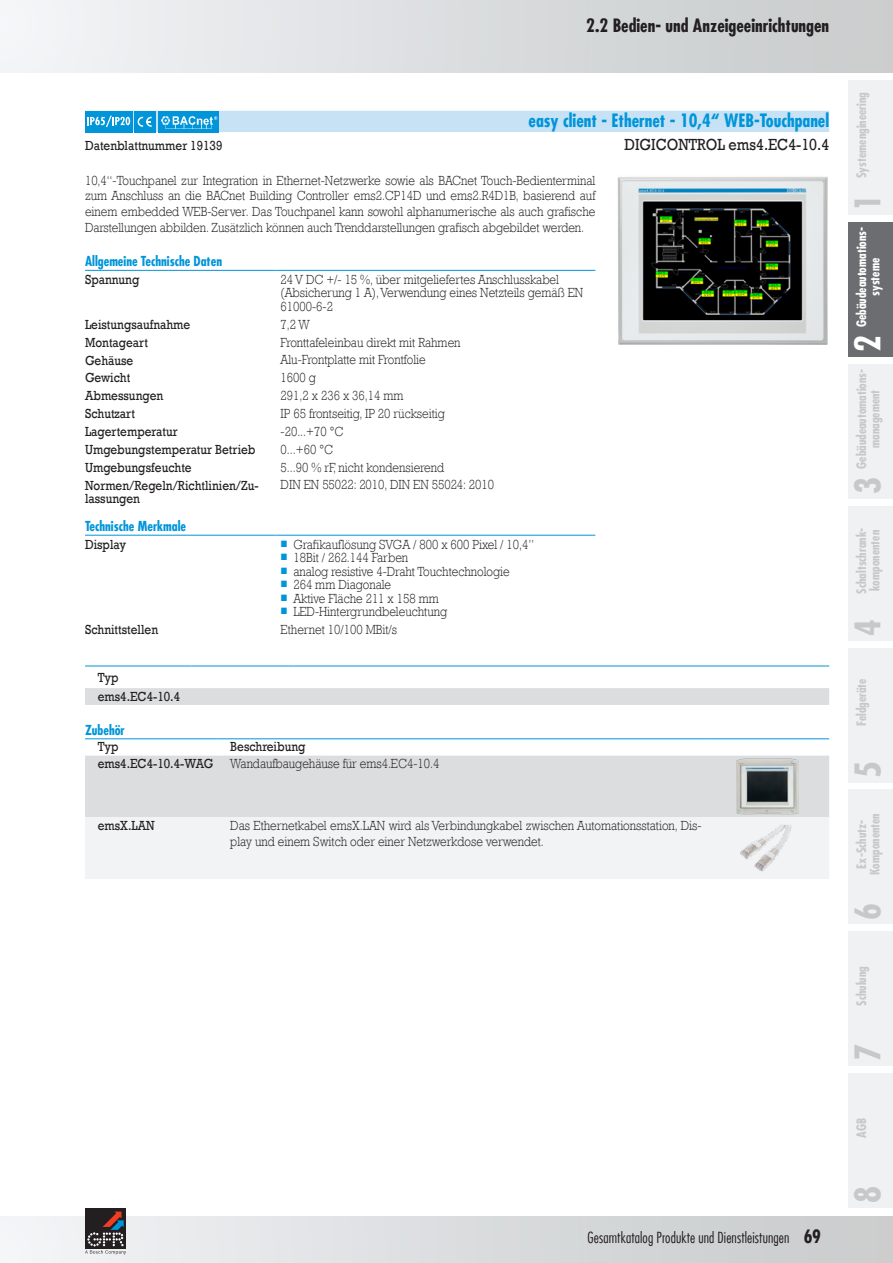
<style>
.page{position:relative;width:893px;height:1263px;background:#fff}
.page>*{position:absolute;margin:0;border:0;box-sizing:border-box;transform-origin:0 0}
.t1{font:700 condensed 34.5px "Futura LT";color:#c7c8ca}
.t2{font:700 condensed 34.5px "Futura LT";color:#fff}
.Zeile_1{font:700 condensed 18px "Futura LT";color:#0095d9}
.Kapitelhead_1{font:700 condensed 18px "Futura LT";color:#231f20}
.Zeile_2_bis_n{font:16.5px "Rockwell WGL";color:#231f20;scale:.88 1}
.t3{font:300 condensed 15px "Futura LT";letter-spacing:.01em;color:#231f20}
.Produktbeschreibung{font:300 13.5px/15.8px "Rockwell WGL";color:#231f20;text-align:justify;scale:.88 1}
.Wert{font:300 13.5px/13.5px "Rockwell WGL";color:#231f20;scale:.88 1}
.Label{font:13.5px/13.5px "Rockwell WGL";color:#231f20;scale:.88 1}
.ClassGroup{font:700 condensed 13.5px "Futura LT";color:#0095d9}
.Datenblattnummer{font:13.5px "Rockwell WGL";color:#231f20;scale:.88 1}
.Typ{font:13.5px "Rockwell WGL";color:#231f20;scale:.88 1}
.t4{font:700 condensed 12.75px/13.5px "Futura LT";color:#c7c8ca;text-align:center}
.t5{font:700 condensed 12.75px/13.5px "Futura LT";color:#fff;text-align:center}
.s1{color:#0095d9}
.s2{font-weight:700;font-size:18px}
</style>
<div class="page">
<div style="left:0;top:1216px;width:893px;height:47px;background:linear-gradient(to right,#f2f4f6,#c7caca)"></div>
<div style="left:0;top:0;width:893px;height:72px;background:linear-gradient(to right,#f3f4f7,#c7caca)"></div>
<div style="left:848px;top:81px;width:45px;height:134px;background:#f0f1f2"></div>
<div style="left:848px;top:364px;width:45px;height:135px;background:#f0f1f2"></div>
<div style="left:848px;top:506px;width:45px;height:134px;background:#f0f1f2"></div>
<div style="left:848px;top:648px;width:45px;height:134px;background:#f0f1f2"></div>
<div style="left:848px;top:790px;width:45px;height:134px;background:#f0f1f2"></div>
<div style="left:848px;top:1073px;width:45px;height:135px;background:#f0f1f2"></div>
<div style="left:848px;top:931px;width:45px;height:135px;background:#f0f1f2"></div>
<div style="left:85px;top:1208px;width:41px;height:41px;background:#231f20"></div>
<svg style="left:85px;top:1211px;width:41px;height:43px"></svg>
<div style="left:848px;top:223px;width:45px;height:134px;background:#6c6d70"></div>
<hr style="left:85px;top:270px;width:191px;height:1px;background:#0095d9">
<hr style="left:276px;top:270px;width:319px;height:1px;background:#0095d9">
<hr style="left:85px;top:535px;width:191px;height:1px;background:#0095d9">
<hr style="left:276px;top:535px;width:319px;height:1px;background:#0095d9">
<div style="left:85px;top:111px;width:744px;height:21px;background:#c7e2f5"></div>
<div style="left:85px;top:688px;width:744px;height:17px;background:#dcdddf"></div>
<hr style="left:85px;top:666px;width:106px;height:1px;background:#0095d9">
<hr style="left:191px;top:666px;width:102px;height:1px;background:#0095d9">
<hr style="left:293px;top:666px;width:536px;height:1px;background:#0095d9">
<div style="left:85px;top:756px;width:744px;height:61px;background:#dcdddf"></div>
<div style="left:85px;top:817px;width:744px;height:62px;background:#f2f3f4"></div>
<hr style="left:85px;top:738px;width:133px;height:1px;background:#0095d9">
<hr style="left:218px;top:738px;width:488px;height:1px;background:#0095d9">
<hr style="left:706px;top:738px;width:123px;height:1px;background:#0095d9">
<img style="left:737px;top:759px;width:61px;height:55px">
<img style="left:740px;top:820px;width:55px;height:56px">
<div style="left:85px;top:111px;width:47px;height:21px;background:#0095d9"></div>
<svg style="left:87px;top:116px;width:43px;height:11px"></svg>
<div style="left:135px;top:111px;width:21px;height:21px;background:#0095d9"></div>
<svg style="left:138px;top:117px;width:14px;height:10px"></svg>
<div style="left:158px;top:111px;width:61px;height:21px;background:#0095d9"></div>
<img style="left:161px;top:117px;width:56px;height:12px">
<img style="left:617px;top:176px;width:211px;height:169px">
<p class="Kapitelhead_1" style="left:586px;top:14px;width:244px">2.2 Bedien- und Anzeigeeinrichtungen</p>
<p class="Zeile_1" style="left:529px;top:110px;width:302px">easy client - Ethernet - 10,4“ WEB-Touchpanel</p>
<p class="Datenblattnummer" style="left:85px;top:135px;width:158px">Datenblattnummer 19139</p>
<p class="Zeile_2_bis_n" style="left:624px;top:132px;width:234px">DIGICONTROL ems4.EC4-10.4</p>
<p class="Produktbeschreibung" style="left:85px;top:172px;width:581px">10,4“-Touchpanel zur Integration in Ethernet-Netzwerke sowie als BACnet Touch-Bedienterminal zum Anschluss an die BACnet Building Controller ems2.CP14D und ems2.R4D1B, basierend auf einem embedded WEB-Server. Das Touchpanel kann sowohl alphanumerische als auch grafische Darstellungen abbilden. Zusätzlich können auch Trenddarstellungen grafisch abgebildet werden.</p>
<p class="ClassGroup" style="left:85px;top:253px;width:139px">Allgemeine Technische Daten</p>
<p class="Label" style="left:85px;top:272px;width:63px">Spannung</p>
<p class="Wert" style="left:281px;top:272px;width:345px">24 V DC +/- 15 %, über mitgeliefertes Anschlusskabel (Absicherung 1 A), Verwendung eines Netzteils gemäß EN<br>61000-6-2</p>
<p class="Label" style="left:85px;top:317px;width:121px">Leistungsaufnahme</p>
<p class="Wert" style="left:281px;top:317px;width:35px">7,2 W</p>
<p class="Label" style="left:85px;top:335px;width:73px">Montageart</p>
<p class="Wert" style="left:281px;top:335px;width:206px">Fronttafeleinbau direkt mit Rahmen</p>
<p class="Label" style="left:85px;top:353px;width:56px">Gehäuse</p>
<p class="Wert" style="left:281px;top:353px;width:166px">Alu-Frontplatte mit Frontfolie</p>
<p class="Label" style="left:85px;top:371px;width:53px">Gewicht</p>
<p class="Wert" style="left:281px;top:371px;width:42px">1600 g</p>
<p class="Label" style="left:85px;top:388px;width:90px">Abmessungen</p>
<p class="Wert" style="left:281px;top:388px;width:141px">291,2 x 236 x 36,14 mm</p>
<p class="Label" style="left:85px;top:406px;width:58px">Schutzart</p>
<p class="Wert" style="left:281px;top:406px;width:188px">IP 65 frontseitig, IP 20 rückseitig</p>
<p class="Label" style="left:85px;top:424px;width:107px">Lagertemperatur</p>
<p class="Wert" style="left:281px;top:424px;width:73px">-20...+70 °C</p>
<p class="Label" style="left:85px;top:442px;width:195px">Umgebungstemperatur Betrieb</p>
<p class="Wert" style="left:281px;top:442px;width:61px">0...+60 °C</p>
<p class="Label" style="left:85px;top:460px;width:123px">Umgebungsfeuchte</p>
<p class="Wert" style="left:281px;top:460px;width:187px">5...90 % rF, nicht kondensierend</p>
<p class="Label" style="left:85px;top:478px;width:199px">Normen/Regeln/Richtlinien/Zu&shy;lassungen</p>
<p class="Wert" style="left:281px;top:478px;width:244px">DIN EN 55022: 2010, DIN EN 55024: 2010</p>
<p class="ClassGroup" style="left:85px;top:518px;width:103px">Technische Merkmale</p>
<p class="Label" style="left:85px;top:537px;width:48px">Display</p>
<p class="Produktbeschreibung" style="left:281px;top:536px;width:289px"><span class="s1">■</span> Grafikauflösung SVGA / 800 x 600 Pixel / 10,4”</p>
<p class="Produktbeschreibung" style="left:281px;top:549px;width:146px"><span class="s1">■</span> 18Bit / 262.144 Farben</p>
<p class="Produktbeschreibung" style="left:281px;top:563px;width:262px"><span class="s1">■</span> analog resistive 4-Draht Touchtechnologie</p>
<p class="Produktbeschreibung" style="left:281px;top:576px;width:127px"><span class="s1">■</span> 264 mm Diagonale</p>
<p class="Produktbeschreibung" style="left:281px;top:590px;width:181px"><span class="s1">■</span> Aktive Fläche 211 x 158 mm</p>
<p class="Produktbeschreibung" style="left:281px;top:603px;width:191px"><span class="s1">■</span> LED-Hintergrundbeleuchtung</p>
<p class="Label" style="left:85px;top:622px;width:85px">Schnittstellen</p>
<p class="Wert" style="left:281px;top:622px;width:134px">Ethernet 10/100 MBit/s</p>
<p class="Label" style="left:98px;top:670px;width:25px">Typ</p>
<p class="Typ" style="left:98px;top:686px;width:95px">ems4.EC4-10.4</p>
<p class="ClassGroup" style="left:85px;top:721px;width:41px">Zubehör</p>
<p class="Label" style="left:98px;top:740px;width:25px">Typ</p>
<p class="Label" style="left:230px;top:740px;width:87px">Beschreibung</p>
<p class="Label" style="left:98px;top:756px;width:133px">ems4.EC4-10.4-WAG</p>
<p class="Produktbeschreibung" style="left:230px;top:755px;width:239px">Wandaufbaugehäuse für ems4.EC4-10.4</p>
<p class="Label" style="left:98px;top:818px;width:66px">emsX.LAN</p>
<p class="Produktbeschreibung" style="left:230px;top:817px;width:537px">Das Ethernetkabel emsX.LAN wird als Verbindungkabel zwischen Automationsstation, Dis&shy;play und einem Switch oder einer Netzwerkdose verwendet.</p>
<p class="t3" style="left:587px;top:1229px;width:235px">Gesamtkatalog Produkte und Dienstleistungen <span class="s2">69</span></p>
<p class="t4" style="left:855px;top:178px;width:88px;rotate:-90deg">Systemengineering</p>
<h1 class="t1" style="left:846px;top:211px;width:18px;rotate:-90deg">1</h1>
<p class="t5" style="left:855px;top:327px;width:102px;rotate:-90deg">Gebäudeautomations&shy;systeme</p>
<h1 class="t2" style="left:846px;top:352px;width:18px;rotate:-90deg">2</h1>
<p class="t4" style="left:855px;top:469px;width:102px;rotate:-90deg">Gebäudeautomations&shy;management</p>
<h1 class="t1" style="left:846px;top:494px;width:18px;rotate:-90deg">3</h1>
<p class="t4" style="left:855px;top:594px;width:67px;text-align:left;rotate:-90deg">Schaltschrank&shy;komponenten</p>
<h1 class="t1" style="left:846px;top:636px;width:18px;rotate:-90deg">4</h1>
<p class="t4" style="left:855px;top:726px;width:50px;rotate:-90deg">Feldgeräte</p>
<h1 class="t1" style="left:846px;top:778px;width:18px;rotate:-90deg">5</h1>
<p class="t4" style="left:855px;top:875px;width:64px;rotate:-90deg">Ex-Schutz-<br>Komponenten</p>
<h1 class="t1" style="left:846px;top:920px;width:18px;rotate:-90deg">6</h1>
<p class="t4" style="left:855px;top:1006px;width:41px;rotate:-90deg">Schulung</p>
<h1 class="t1" style="left:846px;top:1061px;width:18px;rotate:-90deg">7</h1>
<p class="t4" style="left:855px;top:1138px;width:22px;rotate:-90deg">AGB</p>
<h1 class="t1" style="left:846px;top:1203px;width:18px;rotate:-90deg">8</h1>
</div>
